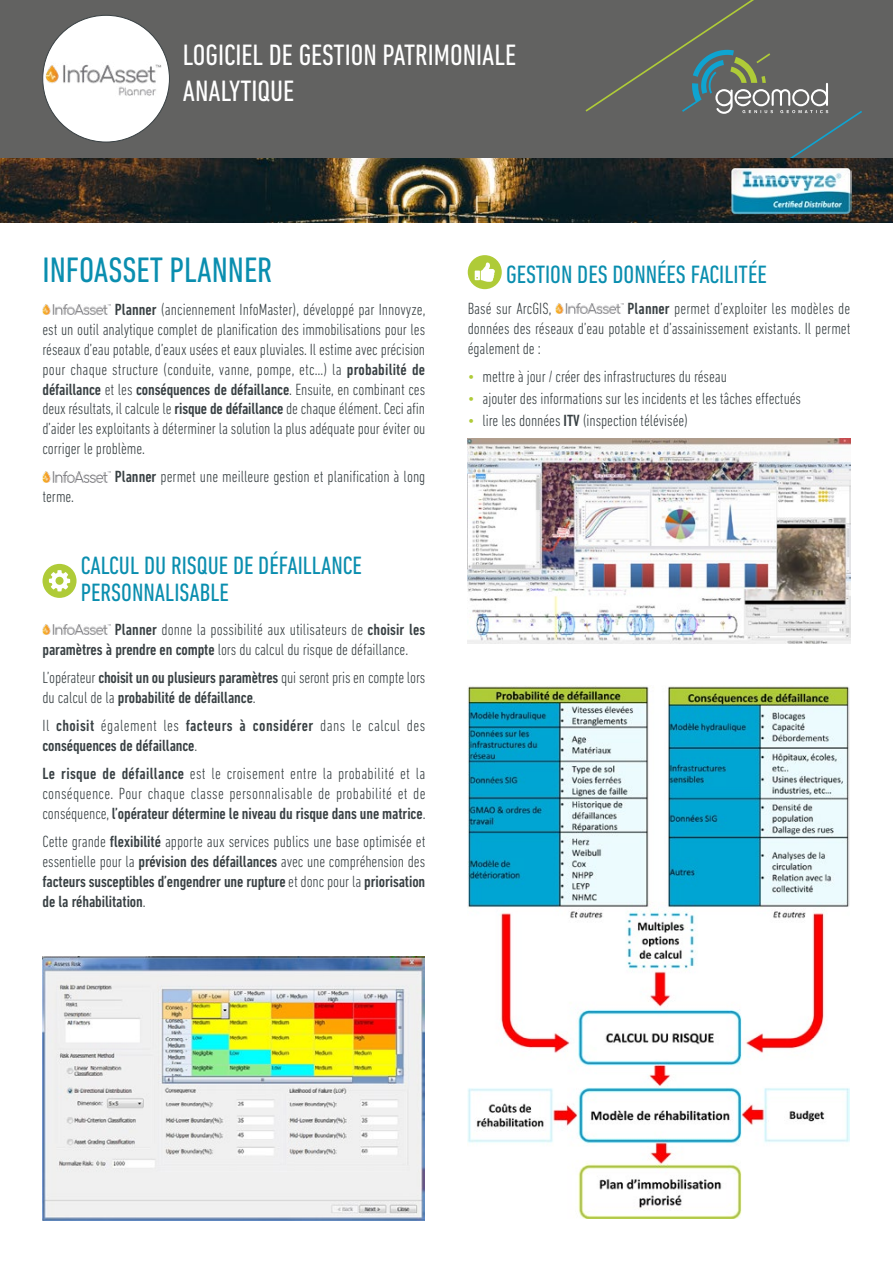
<style>
.page{position:relative;width:893px;height:1263px;background:#fff}
.page>*{position:absolute;margin:0;border:0;box-sizing:border-box;transform-origin:0 0}
.Titre{font:condensed 36px "DIN Next LT Pro";color:#0a8eaf}
.t1{font:condensed 30px "DIN Next LT Pro";color:#fff}
.Sous_Titre{font:condensed 25.5px/27px "DIN Next LT Pro";color:#0a8eaf}
.Texte{font:300 condensed 16.5px/19.8px "DIN Next LT Pro";letter-spacing:-.005em;color:#384043;text-align:justify}
.Texte-2{font:500 condensed 16.5px/19.8px "DIN Next LT Pro";letter-spacing:-.005em;color:#384043}
.s1{font-weight:500}
.s2{font-weight:300}
.s3{font-weight:400;color:#afcb38}
</style>
<div class="page">
<div style="left:0;top:0;width:893px;height:157px;background:#626261"></div>
<div style="left:43px;top:15px;width:126px;height:127px;background:#fff;border-radius:50%"></div>
<svg style="left:584px;top:0;width:309px;height:158px"></svg>
<img style="left:42px;top:48px;width:128px;height:65px">
<img style="left:0;top:158px;width:893px;height:64px">
<img style="left:730px;top:168px;width:121px;height:46px">
<img style="left:43px;top:305px;width:67px;height:10px">
<img style="left:43px;top:472px;width:67px;height:10px">
<img style="left:556px;top:303px;width:67px;height:11px">
<div style="left:468px;top:255px;width:34px;height:34px;background:#afcb38;border-radius:50%"></div>
<svg style="left:475px;top:262px;width:20px;height:20px"></svg>
<img style="left:468px;top:685px;width:382px;height:533px">
<img style="left:468px;top:438px;width:382px;height:206px">
<img style="left:43px;top:956px;width:382px;height:264px">
<div style="left:43px;top:564px;width:34px;height:34px;background:#afcb38;border-radius:50%"></div>
<svg style="left:49px;top:570px;width:21px;height:21px"></svg>
<img style="left:43px;top:625px;width:67px;height:10px">
<p class="t1" style="left:183px;top:38px;width:335px">LOGICIEL DE GESTION PATRIMONIALE</p>
<p class="t1" style="left:183px;top:74px;width:113px">ANALYTIQUE</p>
<p class="Titre" style="left:43px;top:250px;width:231px">INFOASSET PLANNER</p>
<p class="Texte" style="left:43px;top:300px;width:384px;text-indent:72px"><span class="s1">Planner</span> (anciennement InfoMaster), développé par Innovyze, est un outil analytique complet de planification des immobilisations pour les réseaux d’eau potable, d’eaux usées et eaux pluviales. Il estime avec précision pour chaque structure (conduite, vanne, pompe, etc…) la <span class="s1">probabilité de défaillance</span> et les <span class="s1">conséquences de défaillance</span>. Ensuite, en combinant ces deux résultats, il calcule le <span class="s1">risque de défaillance</span> de chaque élément. Ceci afin d’aider les exploitants à déterminer la solution la plus adéquate pour éviter ou corriger le problème.</p>
<p class="Texte" style="left:115px;top:467px;width:312px"><span class="s1">Planner</span> permet une meilleure gestion et planification à long</p>
<p class="Texte" style="left:43px;top:486px;width:33px">terme.</p>
<p class="Sous_Titre" style="left:81px;top:551px;width:283px">CALCUL DU RISQUE DE DÉFAILLANCE<br>PERSONNALISABLE</p>
<p class="Texte" style="left:43px;top:619px;width:384px;text-indent:72px"><span class="s1">Planner</span> donne la possibilité aux utilisateurs de <span class="s1">choisir les paramètres à prendre en compte</span> lors du calcul du risque de défaillance.</p>
<p class="Texte-2" style="left:43px;top:668px;width:384px"><span class="s2">L’opérateur</span> choisit un ou plusieurs paramètres <span class="s2">qui seront pris en compte lors du calcul de la</span> probabilité de défaillance<span class="s2">.</span></p>
<p class="Texte-2" style="left:43px;top:716px;width:384px"><span class="s2">Il</span> choisit <span class="s2">également les</span> facteurs à considérer <span class="s2">dans le calcul des </span>conséquences de défaillance<span class="s2">.</span></p>
<p class="Texte" style="left:43px;top:764px;width:384px"><span class="s1">Le risque de défaillance</span> est le croisement entre la probabilité et la conséquence. Pour chaque classe personnalisable de probabilité et de conséquence, <span class="s1">l’opérateur détermine le niveau du risque dans une matrice</span>.</p>
<p class="Texte" style="left:43px;top:832px;width:384px">Cette grande <span class="s1">flexibilité</span> apporte aux services publics une base optimisée et essentielle pour la <span class="s1">prévision des défaillances</span> avec une compréhension des <span class="s1">facteurs susceptibles d’engendrer une rupture</span> et donc pour la <span class="s1">priorisation de la réhabilitation</span>.</p>
<p class="Sous_Titre" style="left:506px;top:260px;width:262px">GESTION DES DONNÉES FACILITÉE</p>
<p class="Texte" style="left:468px;top:298px;width:384px;text-indent:160px"><span class="s1">Planner</span> permet d’exploiter les modèles de données des réseaux d’eau potable et d’assainissement existants. Il permet également de :</p>
<p class="Texte" style="left:468px;top:366px;width:261px"><span class="s3">•</span> mettre à jour / créer des infrastructures du réseau</p>
<p class="Texte" style="left:468px;top:388px;width:335px"><span class="s3">•</span> ajouter des informations sur les incidents et les tâches effectués</p>
<p class="Texte" style="left:468px;top:410px;width:222px"><span class="s3">•</span> lire les données <span class="s1">ITV</span> (inspection télévisée)</p>
<p class="Texte" style="left:468px;top:298px;width:85px">Basé sur ArcGIS,</p>
</div>
